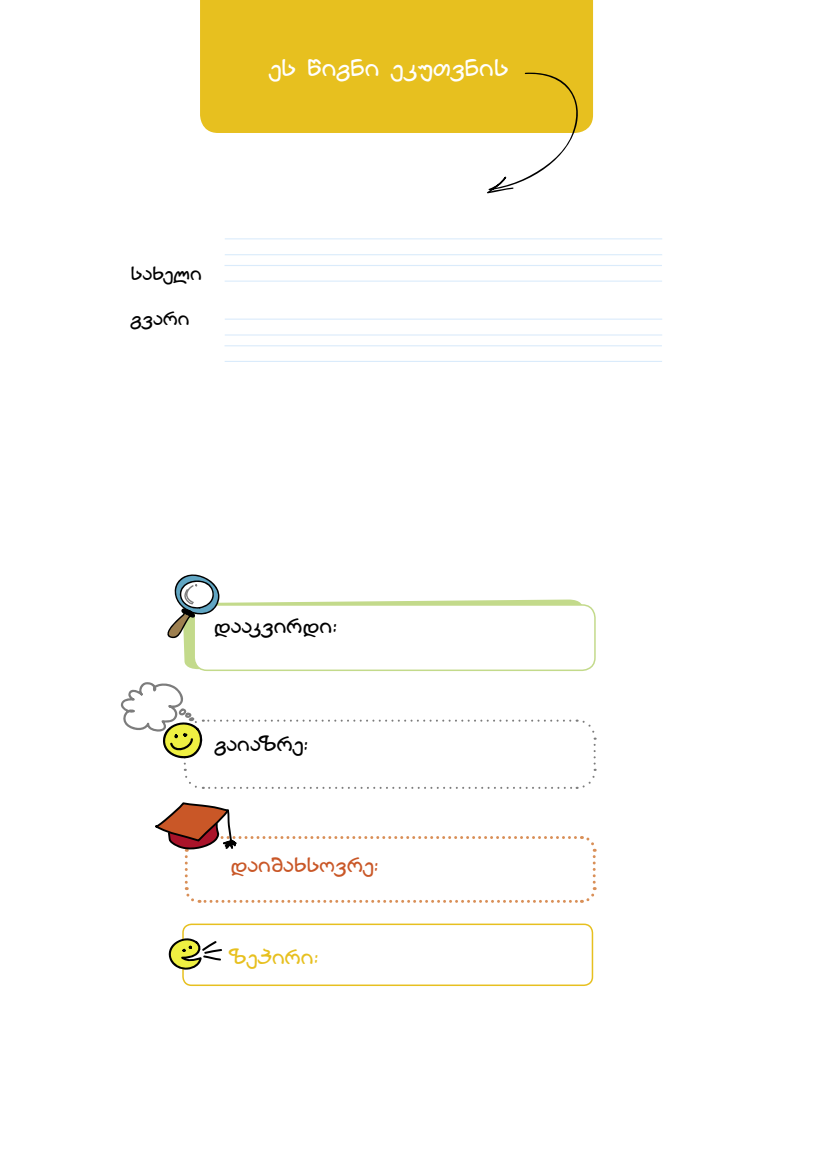
<style>
.page{position:relative;width:830px;height:1149px;background:#fff}
.page>*{position:absolute;margin:0;border:0;box-sizing:border-box;transform-origin:0 0}
.t1{font:22.5px "Comics GEO";color:#fff}
.t2{font:19.5px "Comics GEO";color:#000}
.t3{font:19.5px "Comics GEO";color:#c95727}
.t4{font:19.5px "Comics GEO";color:#e7c01f}
.t5{font:18px "Comics GEO";color:#000}
</style>
<div class="page">
<div style="left:200px;top:0;width:392px;height:133px;background:#e7c01f"></div>
<svg style="left:486px;top:72px;width:93px;height:121px"></svg>
<hr style="left:225px;top:238px;width:437px;height:1px;background:#daebfb">
<hr style="left:225px;top:254px;width:437px;height:1px;background:#daebfb">
<hr style="left:224px;top:265px;width:437px;height:1px;background:#daebfb">
<hr style="left:224px;top:280px;width:437px;height:1px;background:#daebfb">
<hr style="left:225px;top:318px;width:437px;height:1px;background:#daebfb">
<hr style="left:225px;top:334px;width:437px;height:1px;background:#daebfb">
<hr style="left:224px;top:345px;width:437px;height:1px;background:#daebfb">
<hr style="left:224px;top:361px;width:437px;height:1px;background:#daebfb">
<div style="left:193px;top:604px;width:402px;height:66px;border:2px solid #c3da8b;border-radius:13px"></div>
<svg style="left:167px;top:574px;width:417px;height:95px"></svg>
<svg style="left:121px;top:682px;width:475px;height:107px"></svg>
<svg style="left:155px;top:802px;width:442px;height:101px"></svg>
<div style="left:182px;top:923px;width:411px;height:62px;border:2px solid #e7c01f;border-radius:9px"></div>
<svg style="left:168px;top:935px;width:54px;height:35px"></svg>
<p class="t1" style="left:269px;top:57px;width:241px">ES WIGNI E KUTVNIS</p>
<p class="t5" style="left:131px;top:264px;width:73px">SAXELI</p>
<p class="t5" style="left:131px;top:309px;width:61px">GVARI</p>
<p class="t2" style="left:214px;top:616px;width:125px">DAAKVIRDI:</p>
<p class="t2" style="left:214px;top:734px;width:96px">GAIAZRE:</p>
<p class="t3" style="left:230px;top:854px;width:150px">DAIMAXSOVRE:</p>
<p class="t4" style="left:230px;top:947px;width:90px">ZEPIRI:</p>
</div>
